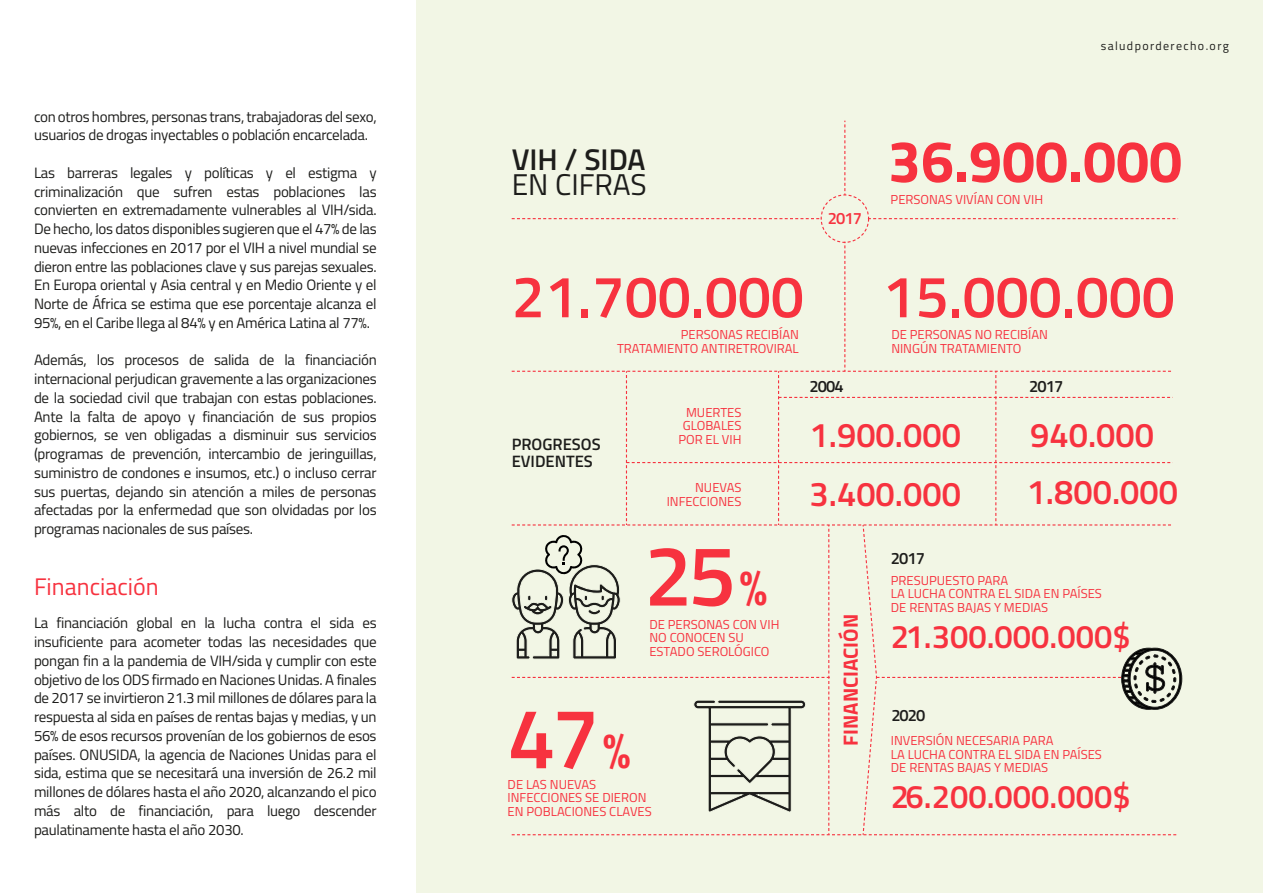
<style>
.page{position:relative;width:1263px;height:893px;background:#fff}
.page>*{position:absolute;margin:0;border:0;box-sizing:border-box;transform-origin:0 0}
.t1{font:600 85.5px "Titillium";color:#f7323f}
.t2{font:600 58.95px "Titillium";color:#f7323f}
.t3{font:700 58.95px "Titillium";color:#f7323f}
.t4{font:600 34.35px/59.1px "Titillium";color:#f7323f}
.t5{font:600 32.7px "Titillium";color:#f7323f}
.t6{font:600 30px "Titillium";color:#1d1d1b}
.t7{font:30px "Titillium";color:#1d1d1b}
.t8{font:24px "Titillium";color:#f7323f}
.t9{font:700 20.55px "Titillium";color:#f7323f}
.t10{font:600 16.5px/16.5px "Titillium";color:#1d1d1b}
.t11{font:600 16.5px "Titillium";color:#f7323f}
.t12{font:15px/18.8px "Titillium";letter-spacing:-.02em;color:#1d1d1b;text-align:justify}
.t13{font:13.05px/13.5px "Titillium";color:#f7323f}
.t14{font:12px "Titillium";letter-spacing:.115em;color:#1d1d1b}
.s1{font-size:49.95px}
</style>
<div class="page">
<div style="left:417px;top:0;width:846px;height:893px;background:#f2f6e5"></div>
<svg style="left:869px;top:218px;width:309px;height:1px"></svg>
<svg style="left:512px;top:218px;width:309px;height:1px"></svg>
<svg style="left:844px;top:121px;width:1px;height:73px"></svg>
<div style="left:821px;top:194px;width:48px;height:49px;border:1px dashed #f7323f;border-radius:50%"></div>
<svg style="left:511px;top:242px;width:671px;height:593px"></svg>
<p class="t12" style="left:34px;top:106px;width:344px">con otros hombres, personas trans, trabajadoras del sexo, usuarios de drogas inyectables o población encarcelada.</p>
<p class="t12" style="left:34px;top:163px;width:344px">Las barreras legales y políticas y el estigma y criminalización que sufren estas poblaciones las convierten en extremadamente vulnerables al VIH/sida.<br>De hecho, los datos disponibles sugieren que el 47% de las nuevas infecciones en 2017 por el VIH a nivel mundial se dieron entre las poblaciones clave y sus parejas sexuales.<br>En Europa oriental y Asia central y en Medio Oriente y el Norte de África se estima que ese porcentaje alcanza el 95%, en el Caribe llega al 84% y en América Latina al 77%.</p>
<p class="t12" style="left:34px;top:350px;width:344px">Además, los procesos de salida de la financiación internacional perjudican gravemente a las organizaciones de la sociedad civil que trabajan con estas poblaciones.<br>Ante la falta de apoyo y financiación de sus propios gobiernos, se ven obligadas a disminuir sus servicios (programas de prevención, intercambio de jeringuillas, suministro de condones e insumos, etc.) o incluso cerrar sus puertas, dejando sin atención a miles de personas afectadas por la enfermedad que son olvidadas por los programas nacionales de sus países.</p>
<h3 class="t8" style="left:34px;top:569px;width:126px">Financiación</h3>
<p class="t12" style="left:34px;top:613px;width:344px">La financiación global en la lucha contra el sida es insuficiente para acometer todas las necesidades que pongan fin a la pandemia de VIH/sida y cumplir con este objetivo de los ODS firmado en Naciones Unidas. A finales de 2017 se invirtieron 21.3 mil millones de dólares para la respuesta al sida en países de rentas bajas y medias, y un 56% de esos recursos provenían de los gobiernos de esos países. ONUSIDA, la agencia de Naciones Unidas para el sida, estima que se necesitará una inversión de 26.2 mil millones de dólares hasta el año 2020, alcanzando el pico más alto de financiación, para luego descender paulatinamente hasta el año 2030.</p>
<p class="t14" style="left:1101px;top:37px;width:130px">saludporderecho.org</p>
<h3 class="t6" style="left:512px;top:137px;width:135px">VIH / SIDA</h3>
<h3 class="t7" style="left:512px;top:163px;width:137px">EN CIFRAS</h3>
<p class="t11" style="left:828px;top:206px;width:35px">2017</p>
<h2 class="t3" style="left:888px;top:116px;width:296px">36.900.000</h2>
<p class="t13" style="left:891px;top:192px;width:154px">PERSONAS VIVÍAN CON VIH</p>
<h2 class="t2" style="left:512px;top:252px;width:294px">21.700.000</h2>
<p class="t13" style="left:617px;top:327px;width:183px;text-align:right">PERSONAS RECIBÍAN<br>TRATAMIENTO ANTIRETROVIRAL</p>
<h2 class="t2" style="left:883px;top:252px;width:294px">15.000.000</h2>
<p class="t13" style="left:891px;top:327px;width:158px">DE PERSONAS NO RECIBÍAN<br>NINGÚN TRATAMIENTO</p>
<p class="t10" style="left:512px;top:435px;width:90px">PROGRESOS<br>EVIDENTES</p>
<p class="t13" style="left:678px;top:405px;width:64px;text-align:center">MUERTES<br>GLOBALES<br>POR EL VIH</p>
<p class="t13" style="left:667px;top:481px;width:76px;text-align:right">NUEVAS<br>INFECCIONES</p>
<p class="t10" style="left:809px;top:377px;width:35px">2004</p>
<p class="t10" style="left:1029px;top:377px;width:35px">2017</p>
<h3 class="t4" style="left:809px;top:403px;width:153px">1.900.000<br>3.400.000</h3>
<h3 class="t4" style="left:1027px;top:404px;width:153px;line-height:57.6px">940.000<br>1.800.000</h3>
<h1 class="t1" style="left:644px;top:511px;width:125px">25<span class="s1">%</span></h1>
<p class="t13" style="left:649px;top:617px;width:132px">DE PERSONAS CON VIH<br>NO CONOCEN SU<br>ESTADO SEROLÓGICO</p>
<h1 class="t1" style="left:508px;top:674px;width:125px">47<span class="s1">%</span></h1>
<p class="t13" style="left:508px;top:777px;width:146px">DE LAS NUEVAS<br>INFECCIONES SE DIERON<br>EN POBLACIONES CLAVES</p>
<h3 class="t9" style="left:835px;top:746px;width:133px;rotate:-90deg">FINANCIACIÓN</h3>
<p class="t10" style="left:891px;top:549px;width:35px">2017</p>
<p class="t13" style="left:891px;top:573px;width:213px">PRESUPUESTO PARA<br>LA LUCHA CONTRA EL SIDA EN PAÍSES<br>DE RENTAS BAJAS Y MEDIAS</p>
<h3 class="t5" style="left:891px;top:612px;width:241px">21.300.000.000$</h3>
<p class="t10" style="left:891px;top:706px;width:35px">2020</p>
<p class="t13" style="left:891px;top:733px;width:213px">INVERSIÓN NECESARIA PARA<br>LA LUCHA CONTRA EL SIDA EN PAÍSES<br>DE RENTAS BAJAS Y MEDIAS</p>
<h3 class="t5" style="left:891px;top:772px;width:241px">26.200.000.000$</h3>
</div>
